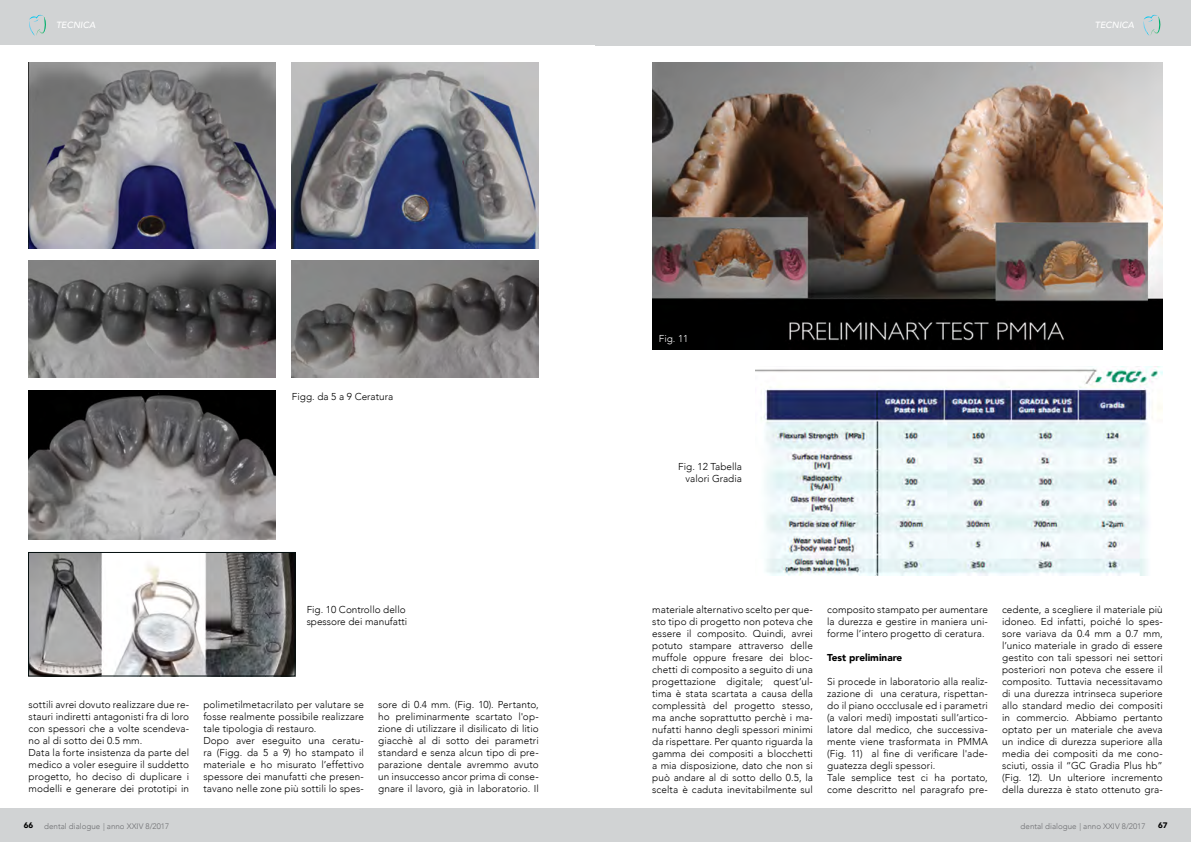
<style>
.page{position:relative;width:1191px;height:842px;background:#fff}
.page>*{position:absolute;margin:0;border:0;box-sizing:border-box;transform-origin:0 0}
.t1{font:300 10px/12px "Avenir";letter-spacing:.01em;color:#000}
.t2{font:900 10px "Avenir";color:#000}
.t3{font:300 10px "Avenir";color:#fff}
.t4{font:italic 500 9px "Avenir";color:#fff}
.t5{font:300 8px "Avenir";color:#6d6e71}
.t6{font:900 8px "Avenir";color:#000}
</style>
<div class="page">
<div style="left:0;top:0;width:595px;height:45px;background:#d1d3d4"></div>
<div style="left:595px;top:0;width:596px;height:45px;background:#d1d3d4"></div>
<div style="left:0;top:808px;width:595px;height:34px;background:#d1d3d4"></div>
<div style="left:595px;top:808px;width:596px;height:34px;background:#d1d3d4"></div>
<svg style="left:29px;top:15px;width:17px;height:21px"></svg>
<svg style="left:1143px;top:15px;width:18px;height:21px"></svg>
<img style="left:29px;top:62px;width:246px;height:186px">
<img style="left:292px;top:62px;width:247px;height:186px">
<img style="left:29px;top:261px;width:246px;height:116px">
<img style="left:292px;top:261px;width:247px;height:116px">
<img style="left:28px;top:390px;width:247px;height:149px">
<img style="left:30px;top:554px;width:263px;height:120px">
<div style="left:28px;top:552px;width:267px;height:124px;border:1px solid #030e0e"></div>
<img style="left:652px;top:62px;width:510px;height:287px">
<img style="left:755px;top:366px;width:407px;height:209px">
<p class="t4" style="left:56px;top:20px;width:41px">TECNICA</p>
<p class="t4" style="left:1095px;top:20px;width:41px">TECNICA</p>
<p class="t1" style="left:292px;top:391px;width:103px">Figg. da 5 a 9 Ceratura</p>
<p class="t1" style="left:307px;top:604px;width:102px">Fig. 10 Controllo dello spessore dei manufatti</p>
<p class="t1" style="left:29px;top:699px;width:162px">sottili avrei dovuto realizzare due re&shy;stauri indiretti antagonisti fra di loro con spessori che a volte scendeva&shy;no al di sotto dei 0.5 mm.<br>Data la forte insistenza da parte del medico a voler eseguire il suddetto progetto, ho deciso di duplicare i modelli e generare dei prototipi in</p>
<p class="t1" style="left:203px;top:699px;width:162px">polimetilmetacrilato per valutare se fosse realmente possibile realizzare tale tipologia di restauro.<br>Dopo aver eseguito una ceratu&shy;ra (Figg. da 5 a 9) ho stampato il materiale e ho misurato l’effettivo spessore dei manufatti che presen&shy;tavano nelle zone più sottili lo spes-</p>
<p class="t1" style="left:378px;top:699px;width:162px;text-align:justify">sore di 0.4 mm. (Fig. 10). Pertanto, ho preliminarmente scartato l'op&shy;zione di utilizzare il disilicato di litio giacchè al di sotto dei parametri standard e senza alcun tipo di pre&shy;parazione dentale avremmo avuto un insuccesso ancor prima di conse&shy;gnare il lavoro, già in laboratorio. Il</p>
<p class="t3" style="left:659px;top:332px;width:31px">Fig. 11</p>
<p class="t1" style="left:678px;top:460px;width:65px;text-align:right">Fig. 12 Tabella valori Gradia</p>
<p class="t1" style="left:652px;top:603px;width:162px;text-align:justify">materiale alternativo scelto per que&shy;sto tipo di progetto non poteva che essere il composito. Quindi, avrei potuto stampare attraverso delle muffole oppure fresare dei bloc&shy;chetti di composito a seguito di una progettazione digitale; quest’ul&shy;tima è stata scartata a causa della complessità del progetto stesso, ma anche soprattutto perchè i ma&shy;nufatti hanno degli spessori minimi da rispettare. Per quanto riguarda la gamma dei compositi a blocchetti a mia disposizione, dato che non si può andare al di sotto dello 0.5, la scelta è caduta inevitabilmente sul</p>
<p class="t1" style="left:827px;top:603px;width:162px;text-align:justify">composito stampato per aumentare la durezza e gestire in maniera uni&shy;forme l’intero progetto di ceratura.</p>
<p class="t2" style="left:827px;top:649px;width:77px">Test preliminare</p>
<p class="t1" style="left:827px;top:675px;width:162px">Si procede in laboratorio alla realiz&shy;zazione di una ceratura, rispettan&shy;do il piano occclusale ed i parametri (a valori medi) impostati sull’artico&shy;latore dal medico, che successiva&shy;mente viene trasformata in PMMA (Fig. 11) al fine di verificare l'ade&shy;guatezza degli spessori.<br>Tale semplice test ci ha portato, come descritto nel paragrafo pre-</p>
<p class="t1" style="left:1002px;top:603px;width:162px;text-align:justify">cedente, a scegliere il materiale più idoneo. Ed infatti, poiché lo spes&shy;sore variava da 0.4 mm a 0.7 mm, l’unico materiale in grado di essere gestito con tali spessori nei settori posteriori non poteva che essere il composito. Tuttavia necessitavamo di una durezza intrinseca superiore allo standard medio dei compositi in commercio. Abbiamo pertanto optato per un materiale che aveva un indice di durezza superiore alla media dei compositi da me cono&shy;sciuti, ossia il “GC Gradia Plus hb” (Fig. 12). Un ulteriore incremento della durezza è stato ottenuto gra-</p>
<p class="t6" style="left:24px;top:818px;width:11px">66</p>
<p class="t6" style="left:1158px;top:818px;width:11px">67</p>
<p class="t5" style="left:44px;top:821px;width:126px">dental dialogue | anno XXIV 8/2017</p>
<p class="t5" style="left:1020px;top:821px;width:126px">dental dialogue | anno XXIV 8/2017</p>
</div>
